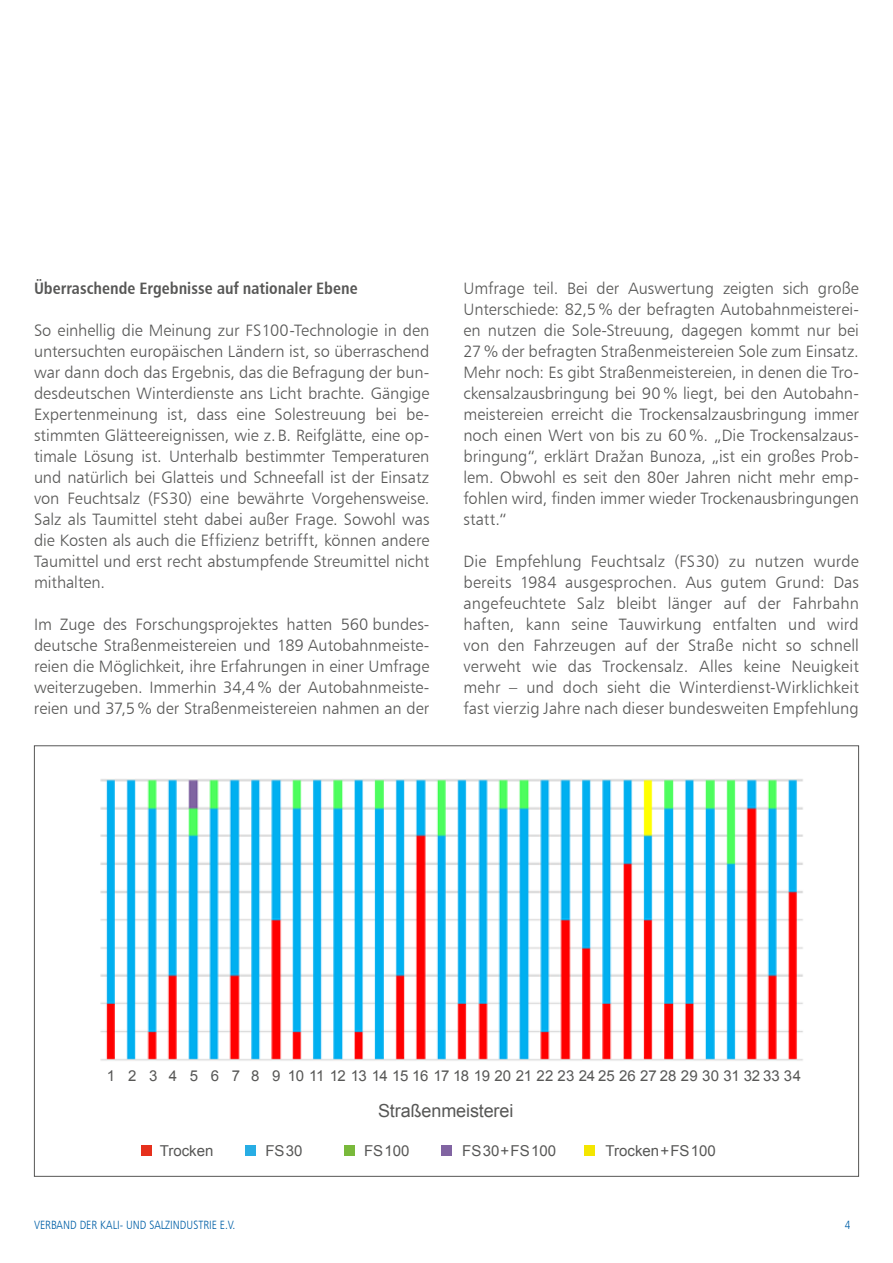
<style>
.page{position:relative;width:893px;height:1263px;background:#fff}
.page>*{position:absolute;margin:0;border:0;box-sizing:border-box;transform-origin:0 0}
.t1{font:18px "Arial";letter-spacing:-.005em;color:#575756}
.t2{font:16.5px/21px "Humanist 777 BT Light B";color:#575756;text-align:justify}
.t3{font:16.5px "Humanist 777 BT Bold Condensed B";color:#575756}
.t4{font:15px "Arial";letter-spacing:.025em;color:#575756}
.t5{font:15px "Arial";color:#575756}
.t6{font:12px "Humanist 777 BT Light Condensed B";color:#0060a7}
</style>
<div class="page">
<img style="left:100px;top:779px;width:703px;height:282px">
<div style="left:141px;top:1145px;width:11px;height:10px;background:#e6301c"></div>
<div style="left:245px;top:1145px;width:10px;height:10px;background:#27ade4"></div>
<div style="left:344px;top:1145px;width:11px;height:10px;background:#79b93b"></div>
<div style="left:441px;top:1145px;width:11px;height:10px;background:#8164a2"></div>
<div style="left:584px;top:1145px;width:11px;height:10px;background:#f4e600"></div>
<p class="t3" style="left:34px;top:278px;width:325px">Überraschende Ergebnisse auf nationaler Ebene</p>
<p class="t2" style="left:34px;top:320px;width:397px">So einhellig die Meinung zur FS100-Technologie in den untersuchten europäischen Ländern ist, so überraschend war dann doch das Ergebnis, das die Befragung der bun&shy;desdeutschen Winterdienste ans Licht brachte. Gängige Expertenmeinung ist, dass eine Solestreuung bei be&shy;stimmten Glätteereignissen, wie z.B. Reifglätte, eine op&shy;timale Lösung ist. Unterhalb bestimmter Temperaturen und natürlich bei Glatteis und Schneefall ist der Einsatz von Feuchtsalz (FS30) eine bewährte Vorgehensweise.<br>Salz als Taumittel steht dabei außer Frage. Sowohl was die Kosten als auch die Effizienz betrifft, können andere Taumittel und erst recht abstumpfende Streumittel nicht mithalten.</p>
<p class="t2" style="left:34px;top:614px;width:397px">Im Zuge des Forschungsprojektes hatten 560 bundes&shy;deutsche Straßenmeistereien und 189 Autobahnmeiste&shy;reien die Möglichkeit, ihre Erfahrungen in einer Umfrage weiterzugeben. Immerhin 34,4 % der Autobahnmeiste&shy;reien und 37,5 % der Straßenmeistereien nahmen an der</p>
<p class="t2" style="left:463px;top:278px;width:397px">Umfrage teil. Bei der Auswertung zeigten sich große Unterschiede: 82,5 % der befragten Autobahnmeisterei&shy;en nutzen die Sole-Streuung, dagegen kommt nur bei 27 % der befragten Straßenmeistereien Sole zum Einsatz.<br>Mehr noch: Es gibt Straßenmeistereien, in denen die Tro&shy;ckensalzausbringung bei 90 % liegt, bei den Autobahn&shy;meistereien erreicht die Trockensalzausbringung immer noch einen Wert von bis zu 60 %. „Die Trockensalzaus&shy;bringung“, erklärt Dražan Bunoza, „ist ein großes Prob&shy;lem. Obwohl es seit den 80er Jahren nicht mehr emp&shy;fohlen wird, finden immer wieder Trockenausbringungen statt.“</p>
<p class="t2" style="left:463px;top:551px;width:397px">Die Empfehlung Feuchtsalz (FS30) zu nutzen wurde bereits 1984 ausgesprochen. Aus gutem Grund: Das angefeuchtete Salz bleibt länger auf der Fahrbahn haften, kann seine Tauwirkung entfalten und wird von den Fahrzeugen auf der Straße nicht so schnell verweht wie das Trockensalz. Alles keine Neuigkeit mehr – und doch sieht die Winterdienst-Wirklichkeit fast vierzig Jahre nach dieser bundesweiten Empfehlung</p>
<p class="t4" style="left:107px;top:1066px;width:696px">1 2 3 4 5 6 7 8 9 10111213141516171819202122232425262728293031323334</p>
<p class="t1" style="left:378px;top:1098px;width:137px">Straßenmeisterei</p>
<p class="t5" style="left:160px;top:1141px;width:55px">Trocken</p>
<p class="t5" style="left:265px;top:1141px;width:39px">FS 30</p>
<p class="t5" style="left:364px;top:1141px;width:47px">FS 100</p>
<p class="t5" style="left:462px;top:1141px;width:95px">FS 30 + FS 100</p>
<p class="t5" style="left:606px;top:1141px;width:112px">Trocken + FS 100</p>
<p class="t6" style="left:34px;top:1217px;width:203px">VERBAND DER KALI- UND SALZINDUSTRIE E.V.</p>
<p class="t6" style="left:845px;top:1217px;width:7px">4</p>
</div>
